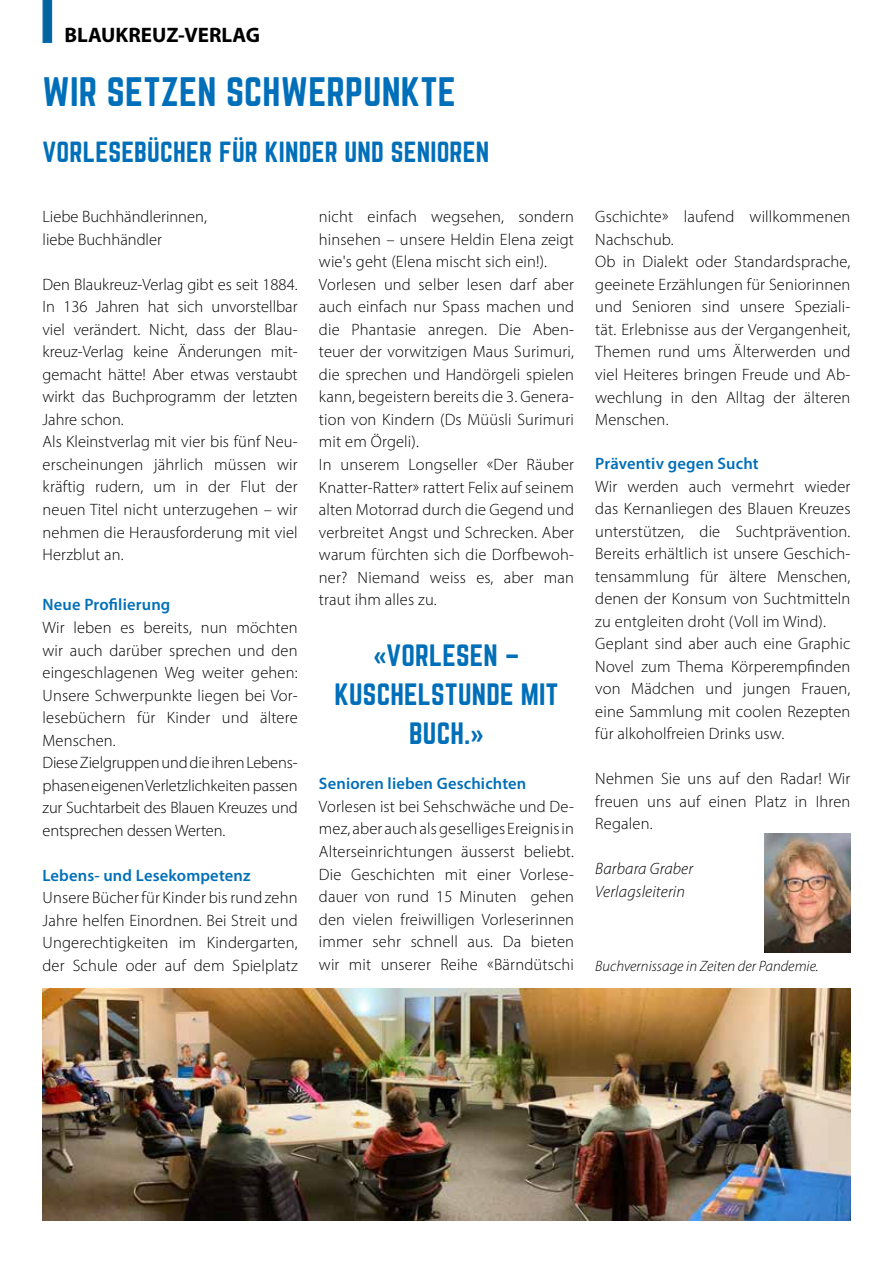
<style>
.page{position:relative;width:893px;height:1263px;background:#fff}
.page>*{position:absolute;margin:0;border:0;box-sizing:border-box;transform-origin:0 0}
.t1{font:36px "Norwester BK";letter-spacing:.005em;color:#006fb9}
.t2{font:27px/39px "Norwester BK";letter-spacing:.01em;color:#006fb9;text-align:center}
.t3{font:25.5px "Norwester BK";letter-spacing:.01em;color:#006fb9}
.t4{font:700 21px "Myriad Pro";color:#000}
.t5{font:300 16.5px/22.5px "Myriad Pro";letter-spacing:.01em;color:#000}
.t6{font:600 16.5px "Myriad Pro";letter-spacing:.01em;color:#006fb9}
.t7{font:italic 300 16.5px/22.5px "Myriad Pro";letter-spacing:.01em;color:#000}
.t8{font:600 16.5px "Myriad Pro";letter-spacing:.01em;color:#0070b8}
.t9{font:italic 300 15px "Myriad Pro";color:#000}
</style>
<div class="page">
<svg style="left:43px;top:0;width:9px;height:43px"></svg>
<img style="left:43px;top:989px;width:807px;height:231px">
<img style="left:765px;top:833px;width:85px;height:119px">
<p class="t4" style="left:65px;top:21px;width:197px">BLAUKREUZ-VERLAG</p>
<h1 class="t1" style="left:43px;top:69px;width:415px">WIR SETZEN SCHWERPUNKTE</h1>
<h3 class="t3" style="left:43px;top:136px;width:448px">VORLESEBÜCHER FÜR KINDER UND SENIOREN</h3>
<p class="t5" style="left:43px;top:205px;width:166px">Liebe Buchhändlerinnen, liebe Buchhändler</p>
<p class="t5" style="left:43px;top:273px;width:257px">Den Blaukreuz-Verlag gibt es seit 1884.<br>In 136 Jahren hat sich unvorstellbar viel verändert. Nicht, dass der Blau&shy;kreuz-Verlag keine Änderungen mit&shy;gemacht hätte! Aber etwas verstaubt wirkt das Buchprogramm der letzten Jahre schon.<br>Als Kleinstverlag mit vier bis fünf Neu&shy;erscheinungen jährlich müssen wir kräftig rudern, um in der Flut der neuen Titel nicht unterzugehen – wir nehmen die Herausforderung mit viel Herzblut an.</p>
<p class="t8" style="left:43px;top:594px;width:129px">Neue Profilierung</p>
<p class="t5" style="left:43px;top:616px;width:257px">Wir leben es bereits, nun möchten wir auch darüber sprechen und den eingeschlagenen Weg weiter gehen:<br>Unsere Schwerpunkte liegen bei Vor&shy;lesebüchern für Kinder und ältere Menschen.<br>Diese Zielgruppen und die ihren Lebens&shy;phasen eigenen Verletzlichkeiten passen zur Suchtarbeit des Blauen Kreuzes und entsprechen dessen Werten.</p>
<p class="t6" style="left:43px;top:864px;width:210px">Lebens- und Lesekompetenz</p>
<p class="t5" style="left:43px;top:886px;width:257px;text-align:justify">Unsere Bücher für Kinder bis rund zehn Jahre helfen Einordnen. Bei Streit und Ungerechtigkeiten im Kindergarten, der Schule oder auf dem Spielplatz</p>
<p class="t5" style="left:319px;top:205px;width:257px">nicht einfach wegsehen, sondern hinsehen – unsere Heldin Elena zeigt wie's geht (Elena mischt sich ein!).<br>Vorlesen und selber lesen darf aber auch einfach nur Spass machen und die Phantasie anregen. Die Aben&shy;teuer der vorwitzigen Maus Surimuri, die sprechen und Handörgeli spielen kann, begeistern bereits die 3. Genera&shy;tion von Kindern (Ds Müüsli Surimuri mit em Örgeli).<br>In unserem Longseller «Der Räuber Knatter-Ratter» rattert Felix auf seinem alten Motorrad durch die Gegend und verbreitet Angst und Schrecken. Aber warum fürchten sich die Dorfbewoh&shy;ner? Niemand weiss es, aber man traut ihm alles zu.</p>
<h2 class="t2" style="left:335px;top:635px;width:225px">«VORLESEN –<br>KUSCHELSTUNDE MIT<br>BUCH.»</h2>
<p class="t6" style="left:319px;top:773px;width:209px">Senioren lieben Geschichten</p>
<p class="t5" style="left:319px;top:795px;width:257px;text-align:justify">Vorlesen ist bei Sehschwäche und De&shy;mez, aber auch als geselliges Ereignis in Alterseinrichtungen äusserst beliebt.<br>Die Geschichten mit einer Vorlese&shy;dauer von rund 15 Minuten gehen den vielen freiwilligen Vorleserinnen immer sehr schnell aus. Da bieten wir mit unserer Reihe «Bärndütschi</p>
<p class="t5" style="left:595px;top:206px;width:257px">Gschichte» laufend willkommenen<br>Nachschub.<br>Ob in Dialekt oder Standardsprache, geeinete Erzählungen für Seniorinnen und Senioren sind unsere Speziali&shy;tät. Erlebnisse aus der Vergangenheit,<br>Themen rund ums Älterwerden und viel Heiteres bringen Freude und Ab&shy;wechlung in den Alltag der älteren<br>Menschen.</p>
<p class="t6" style="left:595px;top:453px;width:165px">Präventiv gegen Sucht</p>
<p class="t5" style="left:595px;top:475px;width:257px">Wir werden auch vermehrt wieder das Kernanliegen des Blauen Kreuzes unterstützen, die Suchtprävention.<br>Bereits erhältlich ist unsere Geschich&shy;tensammlung für ältere Menschen, denen der Konsum von Suchtmitteln zu entgleiten droht (Voll im Wind).<br>Geplant sind aber auch eine Graphic Novel zum Thema Körperempfinden von Mädchen und jungen Frauen, eine Sammlung mit coolen Rezepten für alkoholfreien Drinks usw.</p>
<p class="t5" style="left:595px;top:767px;width:257px;text-align:justify">Nehmen Sie uns auf den Radar! Wir freuen uns auf einen Platz in Ihren Regalen.</p>
<p class="t7" style="left:595px;top:857px;width:99px">Barbara Graber<br>Verlagsleiterin</p>
<p class="t9" style="left:595px;top:957px;width:225px">Buchvernissage in Zeiten der Pandemie.</p>
</div>
